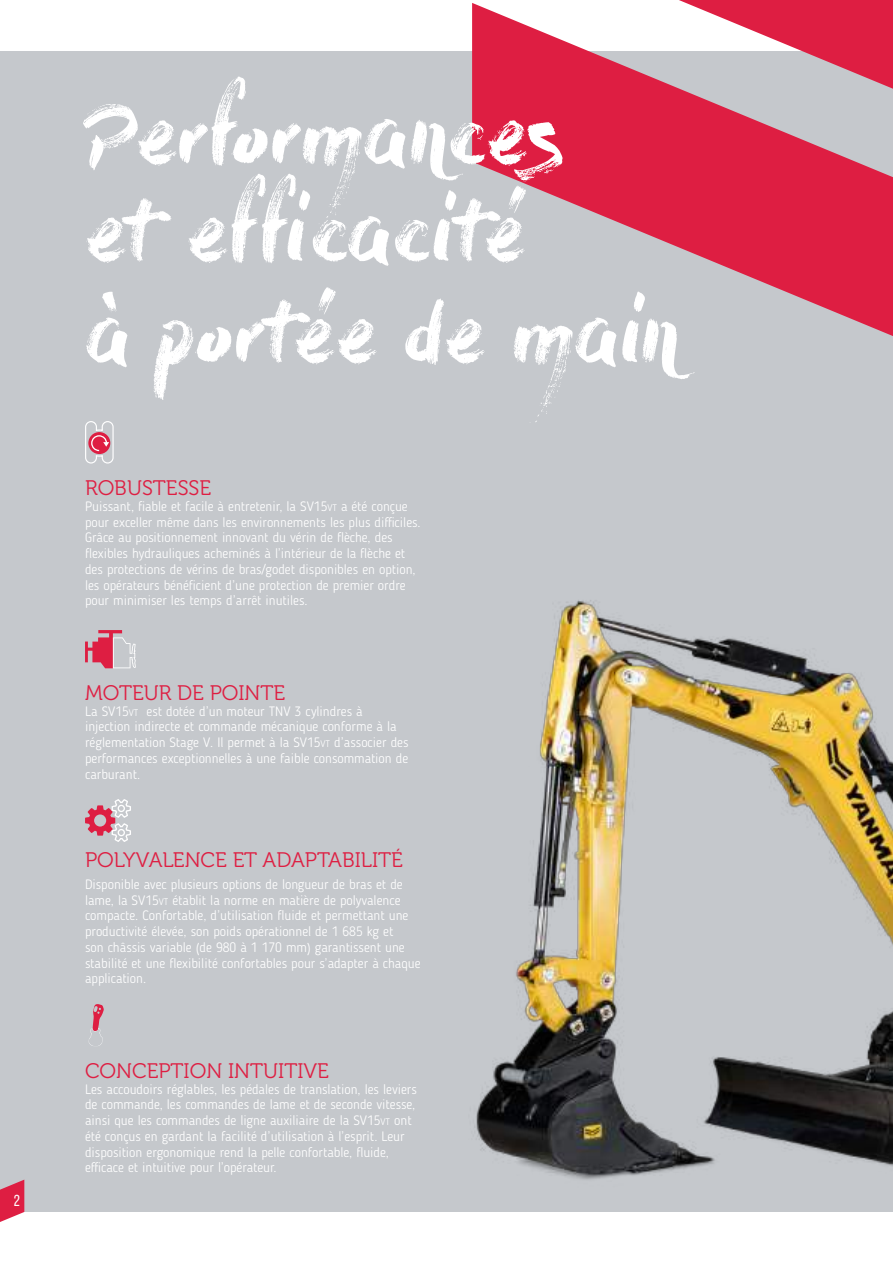
<style>
.page{position:relative;width:893px;height:1263px;background:#fff}
.page>*{position:absolute;margin:0;border:0;box-sizing:border-box;transform-origin:0 0}
.t1{font:81px/99.3px "Dry Brush";letter-spacing:-.015em;color:#fff}
.t2{font:21px "Museo 300";color:#de1e42}
.t3{font:15.9px "Bebas Neue";color:#fff}
.t4{font:300 13.5px/15.8px "Blogger Sans";color:#fff}
.s1{font-size:9.45px}
</style>
<div class="page">
<div style="left:0;top:51px;width:893px;height:1161px;background:#c5c8cc"></div>
<svg style="left:679px;top:0;width:214px;height:3px"></svg>
<svg style="left:472px;top:3px;width:421px;height:333px;fill:#de1e42"></svg>
<svg style="left:85px;top:421px;width:29px;height:43px"></svg>
<svg style="left:85px;top:630px;width:51px;height:38px"></svg>
<svg style="left:85px;top:799px;width:46px;height:43px"></svg>
<svg style="left:88px;top:1004px;width:16px;height:42px"></svg>
<img style="left:474px;top:600px;width:419px;height:580px">
<svg style="left:0;top:1179px;width:24px;height:43px"></svg>
<p class="t3" style="left:14px;top:1192px;width:8px">2</p>
<h1 class="t1" style="left:85px;top:85px;width:598px">Performances<br>et efficacité<br>à portée de main</h1>
<h2 class="t2" style="left:85px;top:476px;width:128px">ROBUSTESSE</h2>
<p class="t4" style="left:85px;top:498px;width:337px">Puissant, fiable et facile à entretenir, la SV15<span class="s1">VT</span> a été conçue pour exceller même dans les environnements les plus difficiles.<br>Grâce au positionnement innovant du vérin de flèche, des flexibles hydrauliques acheminés à l’intérieur de la flèche et des protections de vérins de bras/godet disponibles en option, les opérateurs bénéficient d’une protection de premier ordre pour minimiser les temps d’arrêt inutiles.</p>
<h2 class="t2" style="left:85px;top:681px;width:202px">MOTEUR DE POINTE</h2>
<p class="t4" style="left:85px;top:703px;width:325px">La SV15<span class="s1">VT</span> est dotée d’un moteur TNV 3 cylindres à injection indirecte et commande mécanique conforme à la réglementation Stage V. Il permet à la SV15<span class="s1">VT</span> d’associer des performances exceptionnelles à une faible consommation de carburant.</p>
<h2 class="t2" style="left:85px;top:848px;width:319px">POLYVALENCE ET ADAPTABILITÉ</h2>
<p class="t4" style="left:85px;top:876px;width:337px">Disponible avec plusieurs options de longueur de bras et de lame, la SV15<span class="s1">VT</span> établit la norme en matière de polyvalence compacte. Confortable, d’utilisation fluide et permettant une productivité élevée, son poids opérationnel de 1 685 kg et<br>son châssis variable (de 980 à 1 170 mm) garantissent une stabilité et une flexibilité confortables pour s’adapter à chaque application.</p>
<h2 class="t2" style="left:85px;top:1059px;width:245px">CONCEPTION INTUITIVE</h2>
<p class="t4" style="left:85px;top:1081px;width:333px">Les accoudoirs réglables, les pédales de translation, les leviers de commande, les commandes de lame et de seconde vitesse, ainsi que les commandes de ligne auxiliaire de la SV15<span class="s1">VT</span> ont été conçus en gardant la facilité d’utilisation à l’esprit. Leur disposition ergonomique rend la pelle confortable, fluide, efficace et intuitive pour l’opérateur.</p>
</div>
